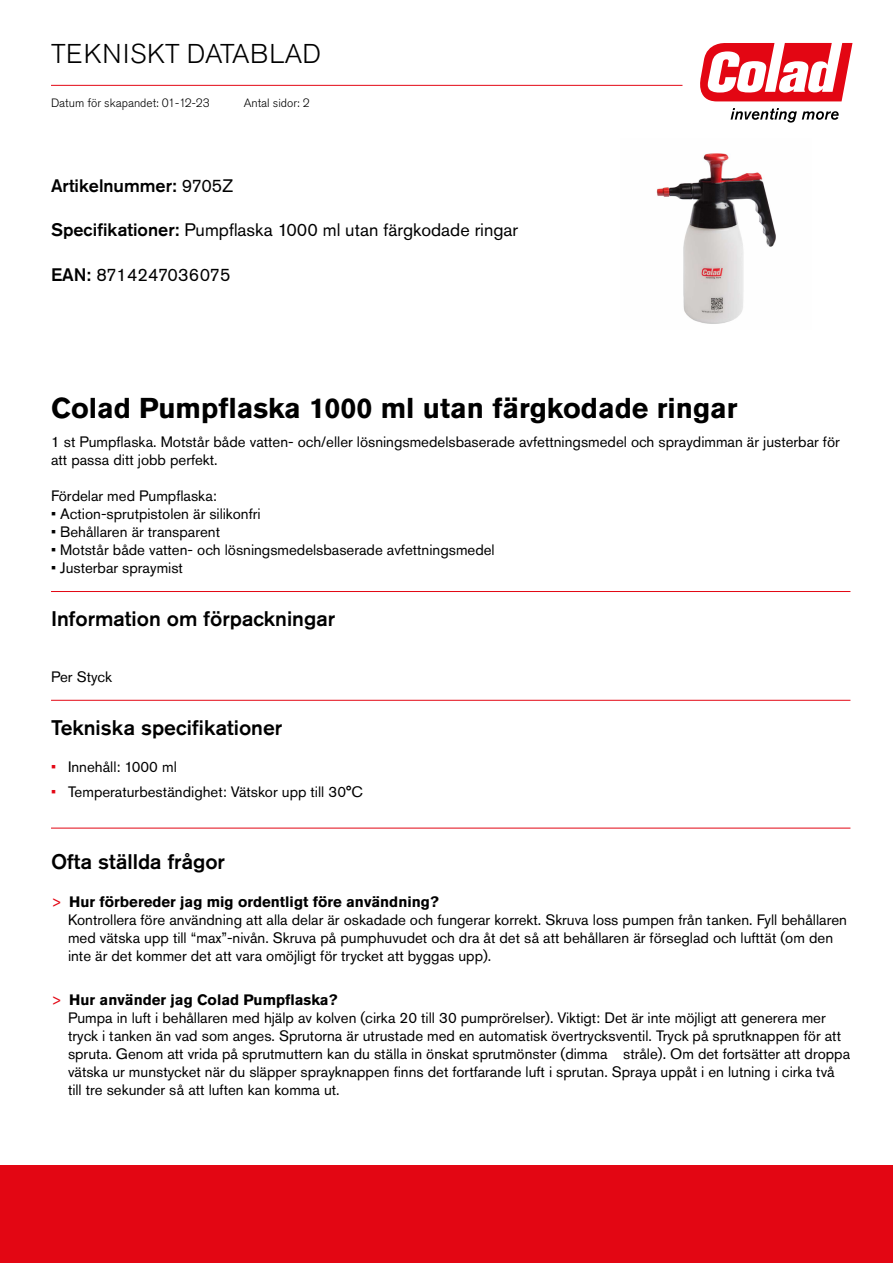
<style>
.page{position:relative;width:893px;height:1263px;background:#fff}
.page>*{position:absolute;margin:0;border:0;box-sizing:border-box;transform-origin:0 0}
.t1{font:700 28.5px "Akzidenz Grotesk Pro";color:#000}
.t2{font:300 27px "Akzidenz Grotesk Pro";letter-spacing:.01em;color:#000}
.t3{font:500 21px "Akzidenz Grotesk Pro";color:#000}
.t4{font:18px "Akzidenz Grotesk Pro";color:#000}
.t5{font:500 18px "Akzidenz Grotesk Pro";color:#000}
.t6{font:15px/18px "Akzidenz Grotesk Pro";color:#000}
.t7{font:300 12px "Akzidenz Grotesk Pro";color:#000}
.s1{font-weight:400}
.s2{font-weight:500}
.s3{color:#e30613}
.s4{font-weight:700}
</style>
<div class="page">
<svg style="left:700px;top:43px;width:152px;height:58px"></svg>
<svg style="left:731px;top:108px;width:108px;height:15px"></svg>
<hr style="left:51px;top:85px;width:631px;height:1px;background:#e30613">
<div style="left:0;top:1165px;width:893px;height:98px;background:#e30613"></div>
<hr style="left:51px;top:591px;width:799px;height:1px;background:#e30613">
<hr style="left:51px;top:700px;width:799px;height:1px;background:#e30613">
<hr style="left:51px;top:828px;width:799px;height:1px;background:#e30613">
<img style="left:656px;top:153px;width:120px;height:171px">
<h2 class="t2" style="left:51px;top:36px;width:271px">TEKNISKT DATABLAD</h2>
<p class="t7" style="left:244px;top:95px;width:67px">Antal sidor: 2</p>
<p class="t7" style="left:51px;top:95px;width:160px">Datum för skapandet: 01-12-23</p>
<p class="t5" style="left:51px;top:174px;width:184px">Artikelnummer: <span class="s1">9705Z</span></p>
<p class="t4" style="left:51px;top:218px;width:469px"><span class="s2">Specifikationer:</span> Pumpflaska 1000 ml utan färgkodade ringar</p>
<p class="t4" style="left:51px;top:263px;width:181px"><span class="s2">EAN:</span> 8714247036075</p>
<h1 class="t1" style="left:51px;top:389px;width:688px">Colad Pumpflaska 1000 ml utan färgkodade ringar</h1>
<p class="t6" style="left:51px;top:432px;width:790px">1 st Pumpflaska. Motstår både vatten- och/eller lösningsmedelsbaserade avfettningsmedel och spraydimman är justerbar för att passa ditt jobb perfekt.</p>
<p class="t6" style="left:51px;top:486px;width:167px">Fördelar med Pumpflaska:</p>
<p class="t6" style="left:51px;top:504px;width:211px">• Action-sprutpistolen är silikonfri</p>
<p class="t6" style="left:51px;top:522px;width:171px">• Behållaren är transparent</p>
<p class="t6" style="left:51px;top:540px;width:445px">• Motstår både vatten- och lösningsmedelsbaserade avfettningsmedel</p>
<p class="t6" style="left:51px;top:558px;width:133px">• Justerbar spraymist</p>
<h3 class="t3" style="left:51px;top:605px;width:286px">Information om förpackningar</h3>
<p class="t6" style="left:51px;top:667px;width:62px">Per Styck</p>
<h3 class="t3" style="left:51px;top:714px;width:233px">Tekniska specifikationer</h3>
<p class="t6" style="left:51px;top:758px;width:127px"><span class="s3">•</span> Innehåll: 1000 ml</p>
<p class="t6" style="left:51px;top:783px;width:313px"><span class="s3">•</span> Temperaturbeständighet: Vätskor upp till 30°C</p>
<h3 class="t3" style="left:51px;top:848px;width:176px">Ofta ställda frågor</h3>
<p class="t6" style="left:68px;top:892px;width:780px;text-indent:-17px"><span class="s3">&gt;</span> <span class="s4">Hur förbereder jag mig ordentligt före användning?<br></span>Kontrollera före användning att alla delar är oskadade och fungerar korrekt. Skruva loss pumpen från tanken. Fyll behållaren med vätska upp till “max”-nivån. Skruva på pumphuvudet och dra åt det så att behållaren är förseglad och lufttät (om den inte är det kommer det att vara omöjligt för trycket att byggas upp).</p>
<p class="t6" style="left:68px;top:990px;width:784px;text-indent:-17px"><span class="s3">&gt;</span> <span class="s4">Hur använder jag Colad Pumpflaska?<br></span>Pumpa in luft i behållaren med hjälp av kolven (cirka 20 till 30 pumprörelser). Viktigt: Det är inte möjligt att generera mer tryck i tanken än vad som anges. Sprutorna är utrustade med en automatisk övertrycksventil. Tryck på sprutknappen för att spruta. Genom att vrida på sprutmuttern kan du ställa in önskat sprutmönster (dimma ↔ stråle). Om det fortsätter att droppa vätska ur munstycket när du släpper sprayknappen finns det fortfarande luft i sprutan. Spraya uppåt i en lutning i cirka två till tre sekunder så att luften kan komma ut.</p>
</div>
